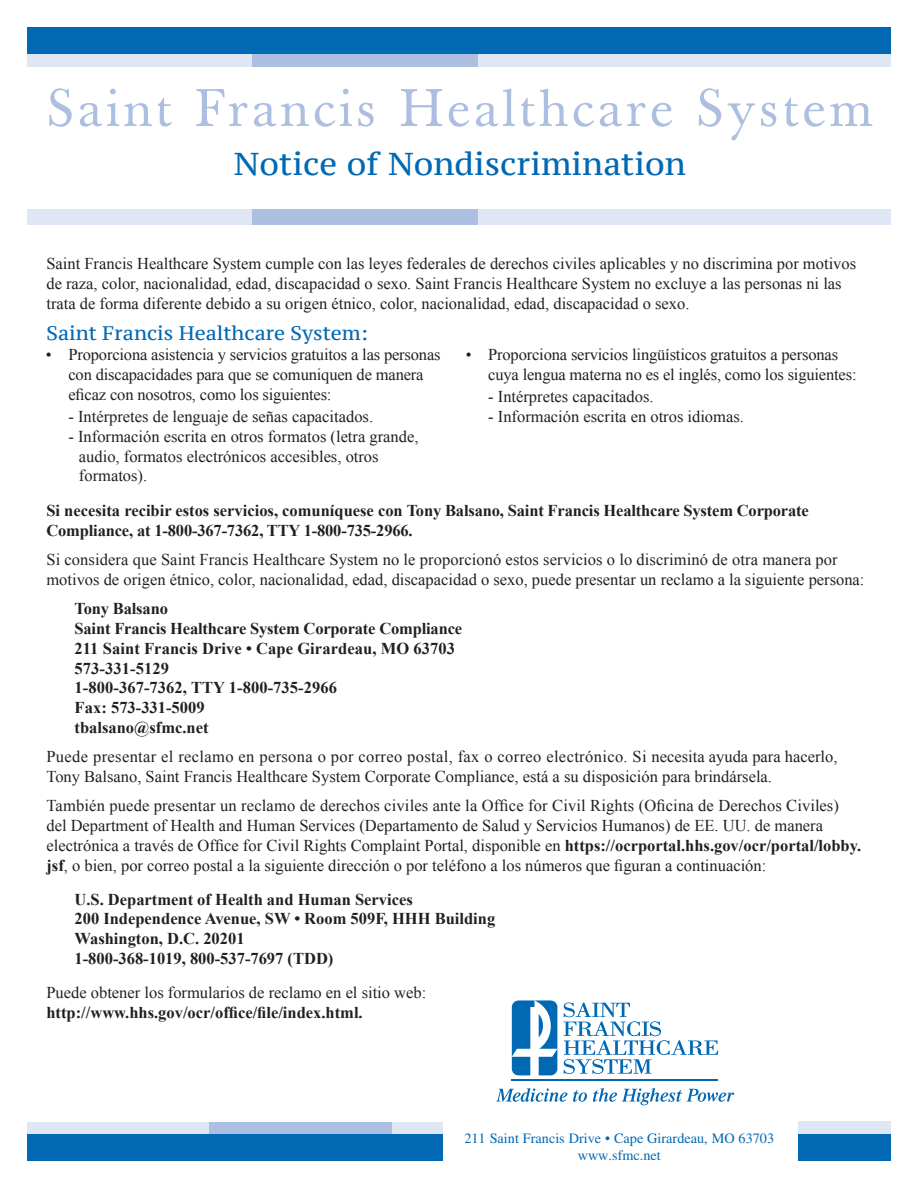
<style>
.page{position:relative;width:918px;height:1188px;background:#fff}
.page>*{position:absolute;margin:0;border:0;box-sizing:border-box;transform-origin:0 0}
.t1{font:52.5px "Baskerville";letter-spacing:.08em;color:#acbfe1}
.t2{font:31.5px "PT Serif Caption";color:#0168b3}
.t3{font:19.5px "PT Serif Caption";color:#0168b3}
.t4{font:16.5px/19.8px "Times New Roman";color:#231f20}
.t5{font:700 16.5px/19.8px "Times New Roman";color:#231f20}
.t6{font:14.25px/17.2px "Times LT Std";color:#0168b3;text-align:center}
.s1{font-weight:700}
</style>
<div class="page">
<div style="left:27px;top:51px;width:225px;height:15px;background:#e0e7f4"></div>
<div style="left:252px;top:51px;width:226px;height:15px;background:#acbfe1"></div>
<div style="left:478px;top:51px;width:413px;height:15px;background:#e0e7f4"></div>
<div style="left:27px;top:210px;width:225px;height:15px;background:#e0e7f4"></div>
<div style="left:252px;top:210px;width:226px;height:15px;background:#acbfe1"></div>
<div style="left:478px;top:210px;width:413px;height:15px;background:#e0e7f4"></div>
<div style="left:27px;top:27px;width:864px;height:27px;background:#0168b3"></div>
<div style="left:379px;top:1122px;width:64px;height:16px;background:#e0e7f4"></div>
<div style="left:27px;top:1122px;width:182px;height:16px;background:#e0e7f4"></div>
<div style="left:209px;top:1122px;width:183px;height:16px;background:#acbfe1"></div>
<div style="left:27px;top:1134px;width:416px;height:27px;background:#0168b3"></div>
<div style="left:798px;top:1122px;width:93px;height:15px;background:#e0e7f4"></div>
<div style="left:798px;top:1134px;width:93px;height:27px;background:#0168b3"></div>
<svg style="left:564px;top:1002px;width:154px;height:72px"></svg>
<hr style="left:512px;top:1079px;width:206px;height:2px;background:#0168b3">
<svg style="left:512px;top:1000px;width:45px;height:75px"></svg>
<svg style="left:496px;top:1088px;width:71px;height:14px"></svg>
<svg style="left:573px;top:1090px;width:14px;height:12px"></svg>
<svg style="left:593px;top:1088px;width:141px;height:17px"></svg>
<h1 class="t1" style="left:48px;top:77px;width:826px">Saint Francis Healthcare System</h1>
<h2 class="t2" style="left:234px;top:143px;width:454px">Notice of Nondiscrimination</h2>
<p class="t4" style="left:46px;top:254px;width:811px">Saint Francis Healthcare System cumple con las leyes federales de derechos civiles aplicables y no discrimina por motivos de raza, color, nacionalidad, edad, discapacidad o sexo. Saint Francis Healthcare System no excluye a las personas ni las trata de forma diferente debido a su origen étnico, color, nacionalidad, edad, discapacidad o sexo.</p>
<p class="t3" style="left:46px;top:320px;width:323px">Saint Francis Healthcare System:</p>
<p class="t4" style="left:68px;top:345px;width:374px;text-indent:-23px">• Proporciona asistencia y servicios gratuitos a las personas con discapacidades para que se comuniquen de manera eficaz con nosotros, como los siguientes:</p>
<p class="t4" style="left:68px;top:406px;width:306px">- Intérpretes de lenguaje de señas capacitados.</p>
<p class="t4" style="left:79px;top:426px;width:341px;text-indent:-10px">- Información escrita en otros formatos (letra grande, audio, formatos electrónicos accesibles, otros formatos).</p>
<p class="t4" style="left:488px;top:345px;width:370px;text-indent:-23px">• Proporciona servicios lingüísticos gratuitos a personas cuya lengua materna no es el inglés, como los siguientes:</p>
<p class="t4" style="left:488px;top:387px;width:167px">- Intérpretes capacitados.</p>
<p class="t4" style="left:488px;top:406px;width:257px">- Información escrita en otros idiomas.</p>
<p class="t5" style="left:46px;top:500px;width:764px">Si necesita recibir estos servicios, comuníquese con Tony Balsano, Saint Francis Healthcare System Corporate<br>Compliance, at 1-800-367-7362, TTY 1-800-735-2966.</p>
<p class="t4" style="left:46px;top:550px;width:820px">Si considera que Saint Francis Healthcare System no le proporcionó estos servicios o lo discriminó de otra manera por motivos de origen étnico, color, nacionalidad, edad, discapacidad o sexo, puede presentar un reclamo a la siguiente persona:</p>
<p class="t5" style="left:75px;top:598px;width:389px">Tony Balsano<br>Saint Francis Healthcare System Corporate Compliance<br>211 Saint Francis Drive • Cape Girardeau, MO 63703<br>573-331-5129<br>1-800-367-7362, TTY 1-800-735-2966<br>Fax: 573-331-5009<br>tbalsano@sfmc.net</p>
<p class="t4" style="left:46px;top:747px;width:793px">Puede presentar el reclamo en persona o por correo postal, fax o correo electrónico. Si necesita ayuda para hacerlo,<br>Tony Balsano, Saint Francis Healthcare System Corporate Compliance, está a su disposición para brindársela.</p>
<p class="t4" style="left:46px;top:796px;width:816px">También puede presentar un reclamo de derechos civiles ante la Office for Civil Rights (Oficina de Derechos Civiles) del Department of Health and Human Services (Departamento de Salud y Servicios Humanos) de EE. UU. de manera electrónica a través de Office for Civil Rights Complaint Portal, disponible en <span class="s1">https://ocrportal.hhs.gov/ocr/portal/lobby. jsf</span>, o bien, por correo postal a la siguiente dirección o por teléfono a los números que figuran a continuación:</p>
<p class="t5" style="left:75px;top:889px;width:422px">U.S. Department of Health and Human Services<br>200 Independence Avenue, SW • Room 509F, HHH Building Washington, D.C. 20201<br>1-800-368-1019, 800-537-7697 (TDD)</p>
<p class="t4" style="left:46px;top:982px;width:381px">Puede obtener los formularios de reclamo en el sitio web:</p>
<p class="t5" style="left:46px;top:1002px;width:318px">http://www.hhs.gov/ocr/office/file/index.html.</p>
<p class="t6" style="left:464px;top:1129px;width:311px">211 Saint Francis Drive • Cape Girardeau, MO 63703 www.sfmc.net</p>
</div>
